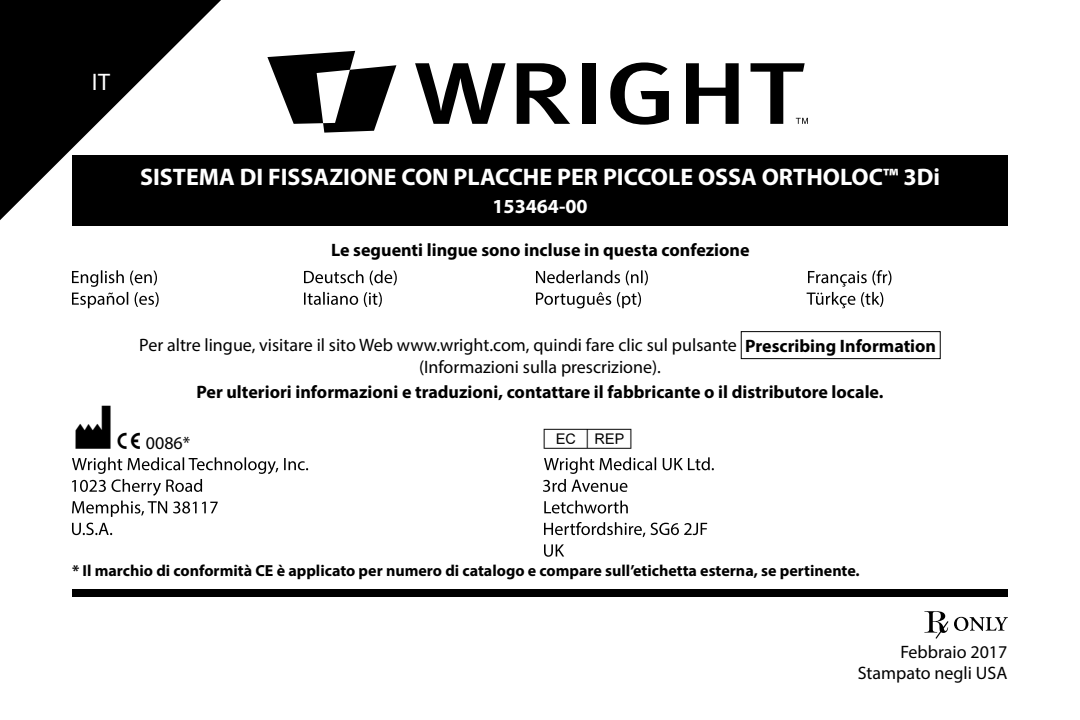
<style>
.page{position:relative;width:1080px;height:720px;background:#fff}
.page>*{position:absolute;margin:0;border:0;box-sizing:border-box;transform-origin:0 0}
.t1{font:48px "mdd en 980";color:#000}
.t2{font:700 24px "Myriad Pro";color:#fff}
.t3{font:24px "Myriad Pro";color:#fff}
.t4{font:700 20px "Myriad Pro";color:#fff}
.t5{font:18px/21.6px "Myriad Pro";color:#000;text-align:right}
.t6{font:700 18px "Myriad Pro";color:#000}
.t7{font:700 16px "Myriad Pro";color:#000}
.s1{font-weight:700}
.s2{font-family:"mdd en 980"}
</style>
<div class="page">
<svg style="left:415px;top:63px;width:91px;height:61px"></svg>
<svg style="left:517px;top:63px;width:53px;height:61px"></svg>
<div style="left:583px;top:63px;width:13px;height:61px;background:#000"></div>
<svg style="left:610px;top:62px;width:59px;height:63px"></svg>
<svg style="left:686px;top:63px;width:53px;height:61px"></svg>
<svg style="left:267px;top:51px;width:129px;height:82px"></svg>
<svg style="left:751px;top:63px;width:57px;height:61px"></svg>
<div style="left:72px;top:155px;width:936px;height:70px;background:#000"></div>
<svg style="left:924px;top:611px;width:84px;height:28px"></svg>
<div style="left:72px;top:590px;width:936px;height:7px;background:#000"></div>
<svg style="left:72px;top:457px;width:642px;height:80px"></svg>
<svg style="left:544px;top:544px;width:20px;height:13px"></svg>
<div style="left:741px;top:331px;width:200px;height:28px;border:1px solid #000"></div>
<svg style="left:72px;top:270px;width:819px;height:38px"></svg>
<svg style="left:0;top:0;width:221px;height:220px;fill:#000"></svg>
<h2 class="t3" style="left:92px;top:67px;width:20px">IT</h2>
<h2 class="t2" style="left:140px;top:161px;width:801px">SISTEMA DI FISSAZIONE CON PLACCHE PER PICCOLE OSSA ORTHOLOC™ 3Di</h2>
<p class="t4" style="left:492px;top:193px;width:97px">153464-00</p>
<p class="t6" style="left:331px;top:238px;width:420px">Le seguenti lingue sono incluse in questa confezione</p>
<p class="t5" style="left:139px;top:334px;width:798px;text-align:center">Per altre lingue, visitare il sito Web www.wright.com, quindi fare clic sul pulsante <span class="s1">Prescribing Information </span>(Informazioni sulla prescrizione).</p>
<p class="t6" style="left:196px;top:380px;width:689px">Per ulteriori informazioni e traduzioni, contattare il fabbricante o il distributore locale.</p>
<h1 class="t1" style="left:72px;top:404px;width:41px">M</h1>
<p class="t5" style="left:117px;top:431px;width:75px"><span class="s2">C</span> 0086*</p>
<h1 class="t1" style="left:540px;top:404px;width:99px">P</h1>
<p class="t7" style="left:72px;top:560px;width:789px">* Il marchio di conformità CE è applicato per numero di catalogo e compare sull’etichetta esterna, se pertinente.</p>
<p class="t5" style="left:858px;top:641px;width:151px">Febbraio 2017<br>Stampato negli USA</p>
</div>
